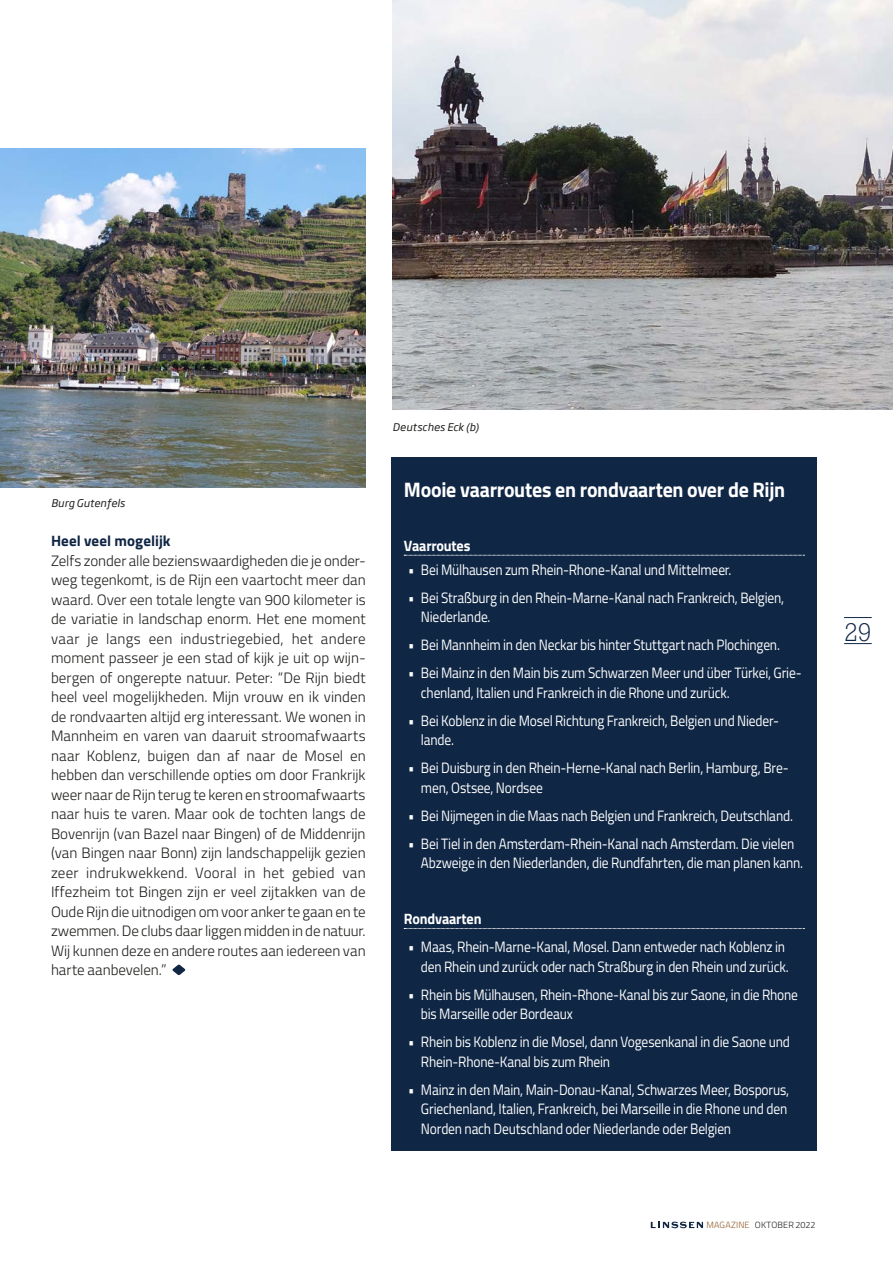
<style>
.page{position:relative;width:893px;height:1263px;background:#fff}
.page>*{position:absolute;margin:0;border:0;box-sizing:border-box;transform-origin:0 0}
.t1{font:300 24px "Rockwell Nova";color:#0f2644}
.t2{font:700 21px "Titillium Web";letter-spacing:-.015em;color:#fff;scale:.95 1}
.t3{font:15px/19.5px "Titillium Web";letter-spacing:-.015em;color:#fff;scale:.9 1}
.t4{font:300 15px/19.5px "Titillium Web";letter-spacing:-.005em;color:#1d1d1b;text-align:justify}
.t5{font:700 15px "Titillium Web";letter-spacing:-.015em;color:#fff;scale:.95 1}
.t6{font:700 15px "Titillium Web";letter-spacing:.005em;color:#0f2644}
.t7{font:italic 10.5px "Soho Gothic Pro";letter-spacing:.015em;color:#1d1d1b}
.t8{font:300 9px "Titillium Web";letter-spacing:.015em;color:#1d1d1b}
.s1{color:#8e5b28}
</style>
<div class="page">
<img style="left:393px;top:0;width:500px;height:410px">
<img style="left:0;top:149px;width:366px;height:338px">
<svg style="left:172px;top:964px;width:14px;height:11px"></svg>
<div style="left:391px;top:457px;width:425px;height:694px;background:#0f2644"></div>
<svg style="left:404px;top:555px;width:400px;height:1px"></svg>
<svg style="left:404px;top:928px;width:400px;height:1px"></svg>
<svg style="left:651px;top:1221px;width:52px;height:7px"></svg>
<svg style="left:844px;top:617px;width:28px;height:28px"></svg>
<p class="t7" style="left:51px;top:495px;width:75px">Burg Gutenfels</p>
<p class="t6" style="left:51px;top:529px;width:121px">Heel veel mogelijk</p>
<p class="t4" style="left:51px;top:550px;width:316px">Zelfs zonder alle bezienswaardigheden die je onder&shy;weg tegenkomt, is de Rijn een vaartocht meer dan waard. Over een totale lengte van 900 kilometer is de variatie in landschap enorm. Het ene moment vaar je langs een industriegebied, het andere moment passeer je een stad of kijk je uit op wijn&shy;bergen of ongerepte natuur. Peter: “De Rijn biedt heel veel mogelijkheden. Mijn vrouw en ik vinden de rondvaarten altijd erg interessant. We wonen in Mannheim en varen van daaruit stroomafwaarts naar Koblenz, buigen dan af naar de Mosel en hebben dan verschillende opties om door Frankrijk weer naar de Rijn terug te keren en stroomafwaarts naar huis te varen. Maar ook de tochten langs de Bovenrijn (van Bazel naar Bingen) of de Middenrijn (van Bingen naar Bonn) zijn landschappelijk gezien zeer indrukwekkend. Vooral in het gebied van Iffezheim tot Bingen zijn er veel zijtakken van de Oude Rijn die uitnodigen om voor anker te gaan en te zwemmen. De clubs daar liggen midden in de natuur.<br>Wij kunnen deze en andere routes aan iedereen van harte aanbevelen.”</p>
<p class="t7" style="left:393px;top:419px;width:88px">Deutsches Eck (b)</p>
<h2 class="t2" style="left:404px;top:474px;width:403px">Mooie vaarroutes en rondvaarten over de Rijn</h2>
<p class="t5" style="left:404px;top:534px;width:72px">Vaarroutes</p>
<p class="t3" style="left:408px;top:559px;width:361px">• Bei Mülhausen zum Rhein-Rhone-Kanal und Mittelmeer.</p>
<p class="t3" style="left:421px;top:587px;width:405px;text-indent:-13px">• Bei Straßburg in den Rhein-Marne-Kanal nach Frankreich, Belgien,<br>Niederlande.</p>
<p class="t3" style="left:408px;top:634px;width:415px">• Bei Mannheim in den Neckar bis hinter Stuttgart nach Plochingen.</p>
<p class="t3" style="left:421px;top:662px;width:424px;text-indent:-13px">• Bei Mainz in den Main bis zum Schwarzen Meer und über Türkei, Grie&shy;chenland, Italien und Frankreich in die Rhone und zurück.</p>
<p class="t3" style="left:421px;top:710px;width:399px;text-indent:-13px">• Bei Koblenz in die Mosel Richtung Frankreich, Belgien und Nieder&shy;lande.</p>
<p class="t3" style="left:421px;top:757px;width:410px;text-indent:-13px">• Bei Duisburg in den Rhein-Herne-Kanal nach Berlin, Hamburg, Bre&shy;men, Ostsee, Nordsee</p>
<p class="t3" style="left:408px;top:805px;width:429px">• Bei Nijmegen in die Maas nach Belgien und Frankreich, Deutschland.</p>
<p class="t3" style="left:421px;top:833px;width:426px;text-indent:-13px">• Bei Tiel in den Amsterdam-Rhein-Kanal nach Amsterdam. Die vielen<br>Abzweige in den Niederlanden, die Rundfahrten, die man planen kann.</p>
<p class="t5" style="left:404px;top:907px;width:83px">Rondvaarten</p>
<p class="t3" style="left:408px;top:936px;width:424px;text-align:right">• Maas, Rhein-Marne-Kanal, Mosel. Dann entweder nach Koblenz in den Rhein und zurück oder nach Straßburg in den Rhein und zurück.</p>
<p class="t3" style="left:421px;top:984px;width:420px;text-indent:-13px">• Rhein bis Mülhausen, Rhein-Rhone-Kanal bis zur Saone, in die Rhone bis Marseille oder Bordeaux</p>
<p class="t3" style="left:421px;top:1031px;width:411px;text-indent:-13px">• Rhein bis Koblenz in die Mosel, dann Vogesenkanal in die Saone und<br>Rhein-Rhone-Kanal bis zum Rhein</p>
<p class="t3" style="left:421px;top:1079px;width:411px;text-indent:-13px">• Mainz in den Main, Main-Donau-Kanal, Schwarzes Meer, Bosporus,<br>Griechenland, Italien, Frankreich, bei Marseille in die Rhone und den<br>Norden nach Deutschland oder Niederlande oder Belgien</p>
<h1 class="t1" style="left:844px;top:617px;width:29px">29</h1>
<p class="t8" style="left:706px;top:1218px;width:111px"><span class="s1">MAGAZINE</span> OKTOBER 2022</p>
</div>
